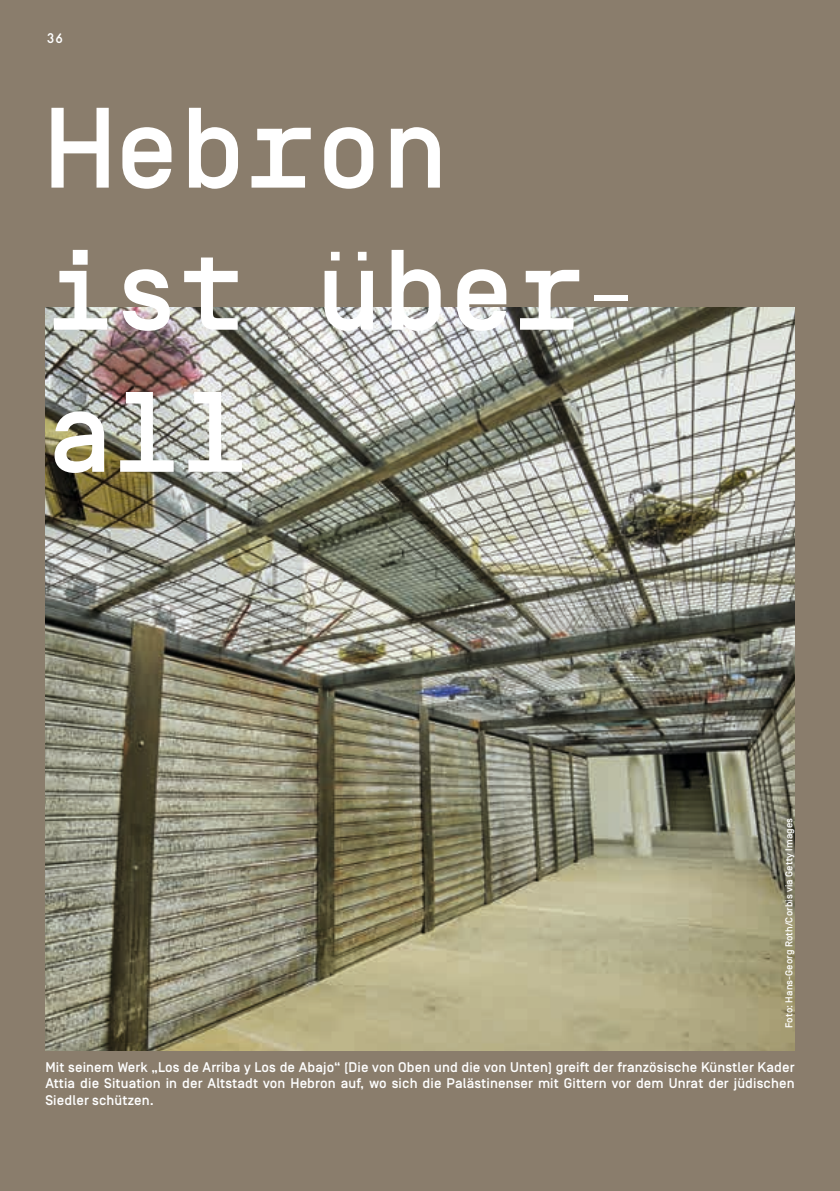
<style>
.page{position:relative;width:840px;height:1191px;background:#fff}
.page>*{position:absolute;margin:0;border:0;box-sizing:border-box;transform-origin:0 0}
.t1{font:500 114px/142px "Simplon BP Mono";letter-spacing:-.025em;color:#fff}
.t2{font:500 14px/16.8px "Simplon BP";letter-spacing:.01em;color:#fff;text-align:justify}
.t3{font:500 14px "Simplon BP Mono";color:#fff}
.t4{font:500 10px "Simplon BP";letter-spacing:.01em;color:#fff}
</style>
<div class="page">
<div style="left:0;top:0;width:839px;height:1191px;background:#8a7d6c"></div>
<img style="left:45px;top:307px;width:749px;height:743px">
<p class="t3" style="left:46px;top:29px;width:19px">36</p>
<h1 class="t1" style="left:45px;top:71px;width:601px">Hebron ist über&shy;all</h1>
<p class="t4" style="left:782px;top:1028px;width:211px;rotate:-90deg">Foto: Hans-Georg Roth/Corbis via Getty Images</p>
<p class="t2" style="left:45px;top:1058px;width:750px">Mit seinem Werk „Los de Arriba y Los de Abajo“ (Die von Oben und die von Unten) greift der französische Künstler Kader Attia die Situation in der Altstadt von Hebron auf, wo sich die Palästinenser mit Gittern vor dem Unrat der jüdischen Siedler schützen.</p>
</div>
